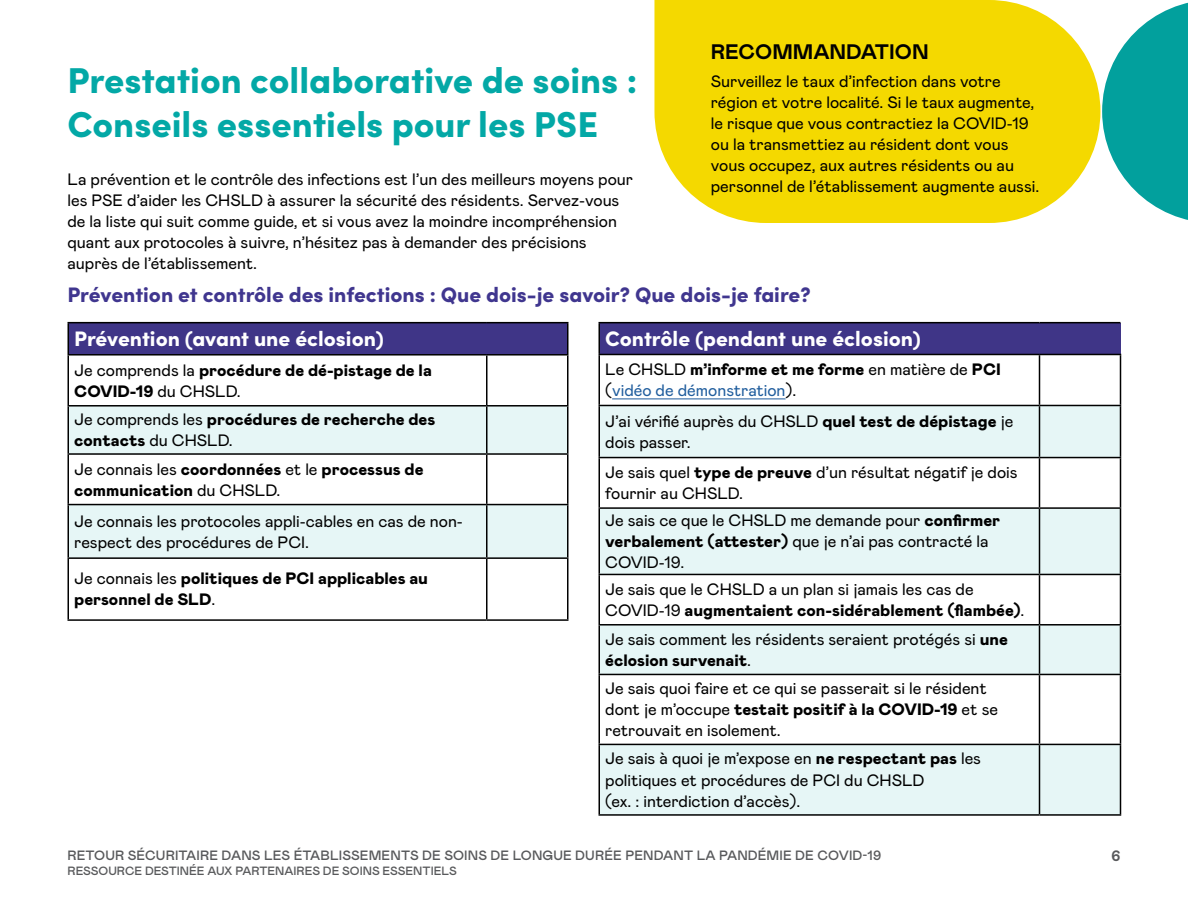
<style>
.page{position:relative;width:1188px;height:918px;background:#fff}
.page>*{position:absolute;margin:0;border:0;box-sizing:border-box;transform-origin:0 0}
.t1{font:900 36px/43.2px "Sofia Pro";color:#03a8a6}
.t2{font:900 21px "Sofia Pro";color:#40368f}
.t3{font:900 21px "Sofia Pro";color:#fff}
.t4{font:700 21px "Mabry Pro";color:#000}
.t5{font:16.5px/21px "Mabry Pro";color:#000}
.t6{font:900 16.5px/21px "Mabry Pro";color:#000}
.t7{font:700 15px "Mabry Pro";color:#58595b}
.t8{font:500 13.5px "Mabry Pro";letter-spacing:.01em;color:#58595b}
.t9{font:500 12px "Mabry Pro";color:#58595b}
.s1{font-weight:400}
.s2{font-weight:900}
.s3{color:#215e9e}
</style>
<div class="page">
<svg style="left:654px;top:0;width:446px;height:223px;background:#f4dc14"></svg>
<svg style="left:1102px;top:2px;width:86px;height:218px"></svg>
<div style="left:68px;top:323px;width:500px;height:32px;background:#3f3587"></div>
<svg style="left:69px;top:407px;width:498px;height:150px;fill:#e6f6f6"></svg>
<hr style="left:68px;top:322px;width:419px;height:1px;background:#000">
<hr style="left:68px;top:323px;width:1px;height:31px;background:#000">
<hr style="left:487px;top:322px;width:81px;height:1px;background:#000">
<hr style="left:567px;top:323px;width:1px;height:31px;background:#000">
<hr style="left:68px;top:354px;width:419px;height:2px;background:#000">
<hr style="left:487px;top:354px;width:81px;height:2px;background:#000">
<hr style="left:68px;top:356px;width:1px;height:49px;background:#000">
<hr style="left:486px;top:356px;width:2px;height:49px;background:#000">
<hr style="left:567px;top:356px;width:1px;height:49px;background:#000">
<hr style="left:68px;top:405px;width:419px;height:2px;background:#000">
<hr style="left:68px;top:407px;width:1px;height:46px;background:#000">
<hr style="left:487px;top:405px;width:81px;height:2px;background:#000">
<hr style="left:486px;top:407px;width:2px;height:46px;background:#000">
<hr style="left:567px;top:407px;width:1px;height:46px;background:#000">
<hr style="left:68px;top:453px;width:419px;height:2px;background:#000">
<hr style="left:68px;top:455px;width:1px;height:49px;background:#000">
<hr style="left:487px;top:453px;width:81px;height:2px;background:#000">
<hr style="left:486px;top:455px;width:2px;height:49px;background:#000">
<hr style="left:567px;top:455px;width:1px;height:49px;background:#000">
<hr style="left:68px;top:504px;width:419px;height:1px;background:#000">
<hr style="left:68px;top:505px;width:1px;height:52px;background:#000">
<hr style="left:487px;top:504px;width:81px;height:1px;background:#000">
<hr style="left:486px;top:505px;width:2px;height:52px;background:#000">
<hr style="left:567px;top:505px;width:1px;height:52px;background:#000">
<hr style="left:68px;top:557px;width:419px;height:2px;background:#000">
<hr style="left:68px;top:559px;width:1px;height:60px;background:#000">
<hr style="left:487px;top:557px;width:81px;height:2px;background:#000">
<hr style="left:486px;top:559px;width:2px;height:60px;background:#000">
<hr style="left:567px;top:559px;width:1px;height:60px;background:#000">
<hr style="left:68px;top:619px;width:419px;height:2px;background:#000">
<hr style="left:487px;top:619px;width:81px;height:2px;background:#000">
<div style="left:599px;top:323px;width:521px;height:31px;background:#3f3587"></div>
<svg style="left:600px;top:406px;width:520px;height:408px;fill:#e6f6f6"></svg>
<hr style="left:598px;top:322px;width:442px;height:1px;background:#000">
<hr style="left:598px;top:323px;width:2px;height:31px;background:#000">
<hr style="left:1040px;top:322px;width:80px;height:1px;background:#000">
<hr style="left:598px;top:354px;width:442px;height:1px;background:#000">
<hr style="left:1040px;top:354px;width:81px;height:1px;background:#000">
<hr style="left:598px;top:355px;width:2px;height:50px;background:#000">
<hr style="left:1039px;top:355px;width:1px;height:50px;background:#000">
<hr style="left:1120px;top:355px;width:1px;height:50px;background:#000">
<hr style="left:1039px;top:406px;width:1px;height:51px;background:#000">
<hr style="left:598px;top:458px;width:2px;height:49px;background:#000">
<hr style="left:1039px;top:458px;width:1px;height:49px;background:#000">
<hr style="left:1120px;top:458px;width:1px;height:49px;background:#000">
<hr style="left:1039px;top:509px;width:1px;height:65px;background:#000">
<hr style="left:598px;top:575px;width:2px;height:49px;background:#000">
<hr style="left:1039px;top:575px;width:1px;height:49px;background:#000">
<hr style="left:1120px;top:575px;width:1px;height:49px;background:#000">
<hr style="left:1039px;top:626px;width:1px;height:48px;background:#000">
<hr style="left:598px;top:675px;width:2px;height:69px;background:#000">
<hr style="left:1039px;top:675px;width:1px;height:69px;background:#000">
<hr style="left:1120px;top:675px;width:1px;height:69px;background:#000">
<hr style="left:1039px;top:745px;width:1px;height:69px;background:#000">
<hr style="left:598px;top:405px;width:442px;height:1px;background:#000">
<hr style="left:598px;top:406px;width:2px;height:51px;background:#000">
<hr style="left:1040px;top:405px;width:81px;height:1px;background:#000">
<hr style="left:1120px;top:406px;width:1px;height:51px;background:#000">
<hr style="left:598px;top:457px;width:442px;height:1px;background:#000">
<hr style="left:1040px;top:457px;width:81px;height:1px;background:#000">
<hr style="left:598px;top:507px;width:442px;height:2px;background:#000">
<hr style="left:598px;top:509px;width:2px;height:65px;background:#000">
<hr style="left:1040px;top:507px;width:81px;height:2px;background:#000">
<hr style="left:1120px;top:509px;width:1px;height:65px;background:#000">
<hr style="left:598px;top:574px;width:442px;height:1px;background:#000">
<hr style="left:1040px;top:574px;width:81px;height:1px;background:#000">
<hr style="left:598px;top:624px;width:442px;height:2px;background:#000">
<hr style="left:598px;top:626px;width:2px;height:48px;background:#000">
<hr style="left:1040px;top:624px;width:81px;height:2px;background:#000">
<hr style="left:1120px;top:626px;width:1px;height:48px;background:#000">
<hr style="left:598px;top:674px;width:442px;height:1px;background:#000">
<hr style="left:1040px;top:674px;width:81px;height:1px;background:#000">
<hr style="left:598px;top:744px;width:442px;height:1px;background:#000">
<hr style="left:598px;top:745px;width:2px;height:69px;background:#000">
<hr style="left:1040px;top:744px;width:81px;height:1px;background:#000">
<hr style="left:1120px;top:745px;width:1px;height:69px;background:#000">
<hr style="left:598px;top:814px;width:442px;height:2px;background:#000">
<hr style="left:1040px;top:814px;width:81px;height:2px;background:#000">
<hr style="left:612px;top:398px;width:174px;height:1px;background:#215e9e">
<h1 class="t1" style="left:68px;top:56px;width:571px">Prestation collaborative de soins :<br>Conseils essentiels pour les PSE</h1>
<p class="t5" style="left:68px;top:168px;width:567px">La prévention et le contrôle des infections est l’un des meilleurs moyens pour les PSE d’aider les CHSLD à assurer la sécurité des résidents. Servez-vous de la liste qui suit comme guide, et si vous avez la moindre incompréhension quant aux protocoles à suivre, n’hésitez pas à demander des précisions auprès de l’établissement.</p>
<p class="t4" style="left:711px;top:36px;width:219px">RECOMMANDATION</p>
<p class="t5" style="left:711px;top:69px;width:330px">Surveillez le taux d’infection dans votre région et votre localité. Si le taux augmente, le risque que vous contractiez la COVID-19 ou la transmettiez au résident dont vous vous occupez, aux autres résidents ou au personnel de l’établissement augmente aussi.</p>
<p class="t2" style="left:68px;top:279px;width:745px">Prévention et contrôle des infections : Que dois-je savoir? Que dois-je faire?</p>
<p class="t3" style="left:74px;top:322px;width:311px">Prévention (avant une éclosion)</p>
<p class="t6" style="left:74px;top:359px;width:359px"><span class="s1">Je comprends la</span> procédure de dé-pistage de la<br>COVID-19 <span class="s1">du CHSLD.</span></p>
<p class="t6" style="left:74px;top:409px;width:363px"><span class="s1">Je comprends les</span> procédures de recherche des contacts <span class="s1">du CHSLD.</span></p>
<p class="t6" style="left:74px;top:458px;width:351px"><span class="s1">Je connais les</span> coordonnées <span class="s1">et le</span> processus de communication <span class="s1">du CHSLD.</span></p>
<p class="t5" style="left:74px;top:510px;width:390px">Je connais les protocoles appli-cables en cas de non&shy;respect des procédures de PCI.</p>
<p class="t6" style="left:74px;top:568px;width:355px"><span class="s1">Je connais les</span> politiques de PCI applicables au personnel de SLD<span class="s1">.</span></p>
<p class="t3" style="left:605px;top:322px;width:317px">Contrôle (pendant une éclosion)</p>
<p class="t5" style="left:605px;top:358px;width:397px">Le CHSLD <span class="s2">m’informe et me forme</span> en matière de <span class="s2">PCI </span>(<span class="s3">vidéo de démonstration</span>).</p>
<p class="t5" style="left:605px;top:410px;width:410px">J’ai vérifié auprès du CHSLD <span class="s2">quel test de dépistage</span> je dois passer.</p>
<p class="t5" style="left:605px;top:461px;width:414px">Je sais quel <span class="s2">type de preuve</span> d’un résultat négatif je dois fournir au CHSLD.</p>
<p class="t5" style="left:605px;top:509px;width:397px">Je sais ce que le CHSLD me demande pour <span class="s2">confirmer verbalement (attester)</span> que je n’ai pas contracté la<br>COVID-19.</p>
<p class="t5" style="left:605px;top:578px;width:421px">Je sais que le CHSLD a un plan si jamais les cas de<br>COVID-19 <span class="s2">augmentaient con-sidérablement (flambée)</span>.</p>
<p class="t5" style="left:605px;top:628px;width:404px">Je sais comment les résidents seraient protégés si <span class="s2">une éclosion survenait</span>.</p>
<p class="t5" style="left:605px;top:677px;width:394px">Je sais quoi faire et ce qui se passerait si le résident dont je m’occupe <span class="s2">testait positif à la COVID-19</span> et se retrouvait en isolement.</p>
<p class="t5" style="left:605px;top:747px;width:377px">Je sais à quoi je m’expose en <span class="s2">ne respectant pas</span> les politiques et procédures de PCI du CHSLD<br>(ex. : interdiction d’accès).</p>
<p class="t8" style="left:68px;top:846px;width:815px">RETOUR SÉCURITAIRE DANS LES ÉTABLISSEMENTS DE SOINS DE LONGUE DURÉE PENDANT LA PANDÉMIE DE COVID-19</p>
<p class="t9" style="left:68px;top:862px;width:391px">RESSOURCE DESTINÉE AUX PARTENAIRES DE SOINS ESSENTIELS</p>
<p class="t7" style="left:1111px;top:845px;width:11px">6</p>
</div>
